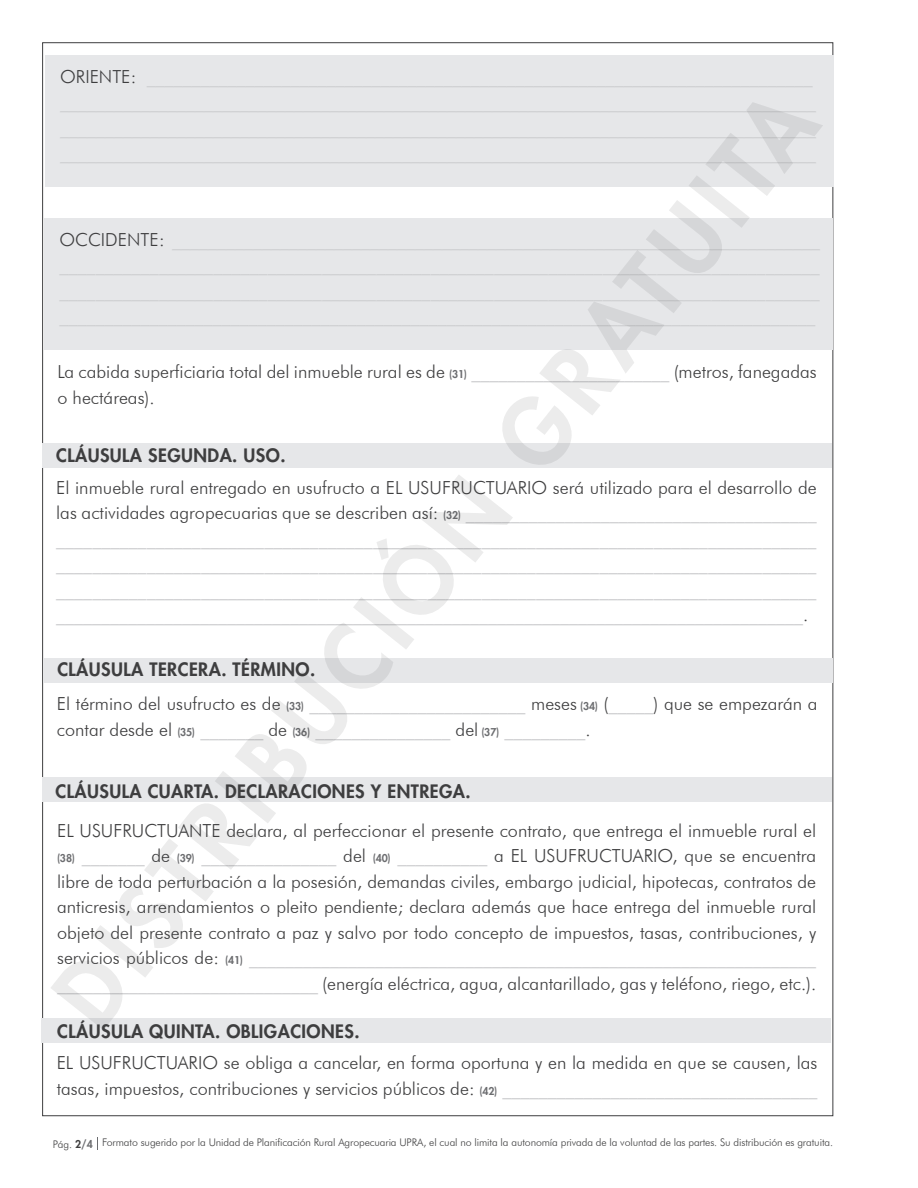
<style>
.page{position:relative;width:918px;height:1188px;background:#fff}
.page>*{position:absolute;margin:0;border:0;box-sizing:border-box;transform-origin:0 0}
.t1{font:800 90px "Futura Std";color:#3e3e3f}
.txt{font:300 18px/25.5px "Futura BT";color:#3e3e3f}
.txt-2{font:300 18px/25.5px "Futura BT";color:#c7c8ca;text-align:justify}
.txt-3{font:300 18px/25.5px "Futura BT";color:#bcbdc0;text-align:justify}
.Sub_tit02{font:800 18px "Futura Std";letter-spacing:.025em;color:#3e3e3f}
.t2{font:300 10.5px "Futura BT";letter-spacing:-.01em;color:#3e3e3f}
.s1{color:#3e3e3f}
.s2{font-family:"Futura Std";font-weight:800;font-size:10.5px;color:#6c6d70}
.s3{color:#bcbdc0}
.s4{font-family:"Futura Std";font-weight:800}
.s5{font-family:"Futura Std";font-weight:800;color:#6c6d70}
</style>
<div class="page">
<div style="left:42px;top:443px;width:790px;height:25px;background:#e6e7e9"></div>
<div style="left:43px;top:658px;width:789px;height:25px;background:#e6e7e9"></div>
<div style="left:43px;top:777px;width:789px;height:25px;background:#e6e7e9"></div>
<div style="left:41px;top:1018px;width:790px;height:25px;background:#e6e7e9"></div>
<div style="left:45px;top:218px;width:788px;height:131px;background:#e6e7e9"></div>
<div style="left:46px;top:55px;width:788px;height:132px;background:#e6e7e9"></div>
<p class="txt-2" style="left:60px;top:64px;width:758px;text-align:left"><span class="s1">ORIENTE:</span> __________________________________________________________________________ ____________________________________________________________________________________ ____________________________________________________________________________________ ____________________________________________________________________________________</p>
<h1 class="t1" style="left:27px;top:974px;width:1162px;rotate:-51deg">DISTRIBUCIÓN GRATUITA</h1>
<p class="txt-2" style="left:59px;top:226px;width:762px"><span class="s1">OCCIDENTE:</span> ________________________________________________________________________ ____________________________________________________________________________________ ____________________________________________________________________________________ ____________________________________________________________________________________</p>
<p class="txt" style="left:57px;top:359px;width:761px">La cabida superficiaria total del inmueble rural es de <span class="s2">(31)</span> <span class="s3">______________________</span> (metros, fanegadas o hectáreas).</p>
<p class="Sub_tit02" style="left:56px;top:444px;width:231px">CLÁUSULA SEGUNDA. USO.</p>
<p class="txt-3" style="left:56px;top:474px;width:762px"><span class="s1">El inmueble rural entregado en usufructo a EL USUFRUCTUARIO será utilizado para el desarrollo de las actividades agropecuarias que se describen así:</span> <span class="s2">(32)</span> _______________________________________ ____________________________________________________________________________________ ____________________________________________________________________________________ ____________________________________________________________________________________ ___________________________________________________________________________________<span class="s1">.</span></p>
<p class="Sub_tit02" style="left:57px;top:658px;width:259px">CLÁUSULA TERCERA. TÉRMINO.</p>
<p class="txt" style="left:57px;top:691px;width:762px">El término del usufructo es de <span class="s2">(33)</span> <span class="s3">________________________</span> meses <span class="s2">(34)</span> (<span class="s3">_____</span>) que se empezarán a contar desde el <span class="s2">(35)</span> <span class="s3">_______</span> de <span class="s2">(36)</span> <span class="s3">_______________</span> del <span class="s2">(37)</span> <span class="s3">_________</span>.</p>
<p class="Sub_tit02" style="left:56px;top:780px;width:417px">CLÁUSULA CUARTA. DECLARACIONES Y ENTREGA.</p>
<p class="txt" style="left:57px;top:818px;width:761px;text-align:justify">EL USUFRUCTUANTE declara, al perfeccionar el presente contrato, que entrega el inmueble rural el <span class="s2">(38)</span> <span class="s3">_______</span> de <span class="s2">(39)</span> <span class="s3">_______________</span> del <span class="s2">(40)</span> <span class="s3">__________</span> a EL USUFRUCTUARIO, que se encuentra libre de toda perturbación a la posesión, demandas civiles, embargo judicial, hipotecas, contratos de anticresis, arrendamientos o pleito pendiente; declara además que hace entrega del inmueble rural objeto del presente contrato a paz y salvo por todo concepto de impuestos, tasas, contribuciones, y servicios públicos de: <span class="s2">(41)</span> <span class="s3">_______________________________________________________________ _____________________________</span> (energía eléctrica, agua, alcantarillado, gas y teléfono, riego, etc.).</p>
<p class="Sub_tit02" style="left:57px;top:1020px;width:304px">CLÁUSULA QUINTA. OBLIGACIONES.</p>
<p class="txt" style="left:57px;top:1050px;width:762px">EL USUFRUCTUARIO se obliga a cancelar, en forma oportuna y en la medida en que se causen, las tasas, impuestos, contribuciones y servicios públicos de: <span class="s2">(42)</span> <span class="s3">___________________________________</span></p>
<p class="t2" style="left:53px;top:1136px;width:782px">Pág. <span class="s4">2</span><span class="s5">/4</span> Formato sugerido por la Unidad de Planificación Rural Agropecuaria UPRA, el cual no limita la autonomía privada de la voluntad de las partes. Su distribución es gratuita.</p>
</div>
